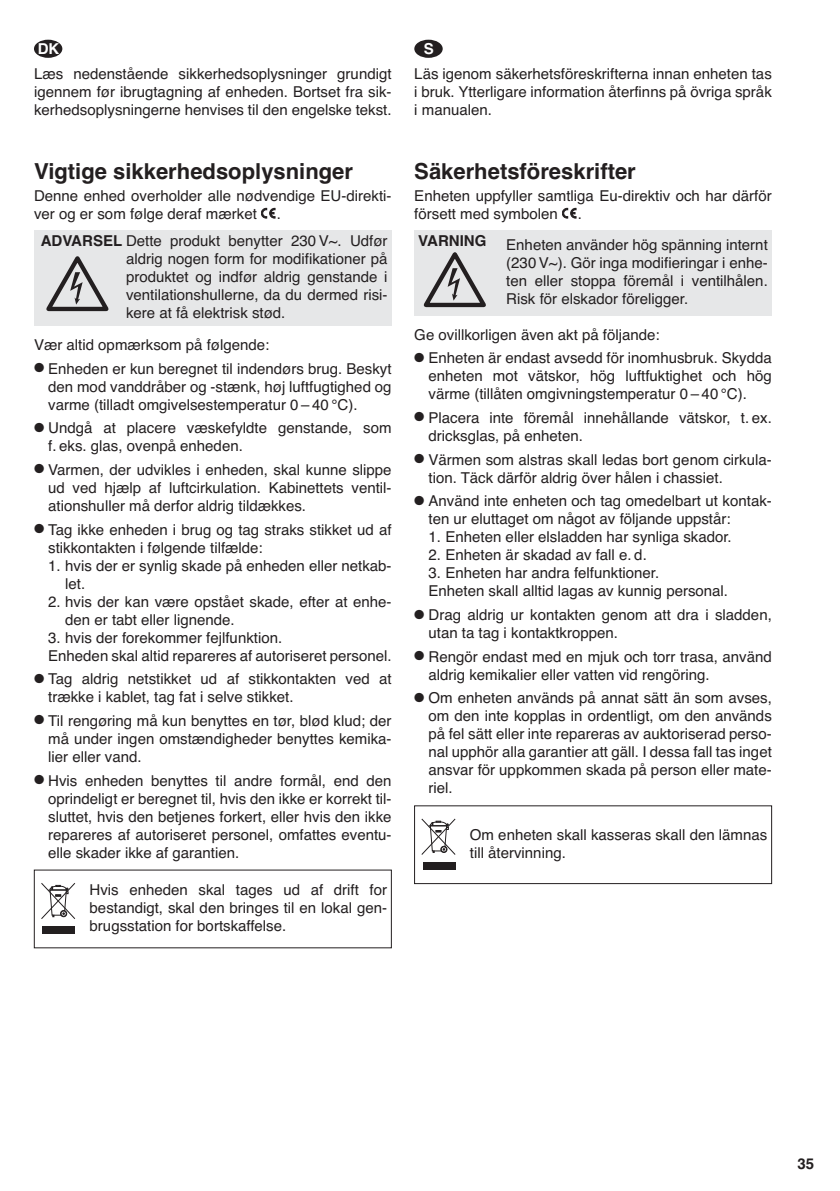
<style>
.page{position:relative;width:840px;height:1191px;background:#fff}
.page>*{position:absolute;margin:0;border:0;box-sizing:border-box;transform-origin:0 0}
.t1{font:700 22px "Helvetica";color:#231f20}
.t2{font:15px/18px "Helvetica";color:#231f20}
.t3{font:700 15px "Helvetica";color:#231f20}
.t4{font:700 15px "Helvetica";color:#fff}
.s1{font-weight:700}
</style>
<div class="page">
<svg style="left:41px;top:883px;width:35px;height:36px"></svg>
<div style="left:43px;top:926px;width:32px;height:7px;background:#231f20"></div>
<div style="left:34px;top:231px;width:357px;height:95px;background:#e6e7e8"></div>
<svg style="left:46px;top:256px;width:63px;height:56px"></svg>
<svg style="left:261px;top:208px;width:14px;height:10px"></svg>
<div style="left:414px;top:805px;width:357px;height:79px;border:1px solid #231f20"></div>
<svg style="left:421px;top:818px;width:34px;height:37px"></svg>
<div style="left:422px;top:862px;width:33px;height:7px;background:#231f20"></div>
<div style="left:414px;top:231px;width:357px;height:85px;background:#e6e7e8"></div>
<svg style="left:423px;top:252px;width:63px;height:56px"></svg>
<svg style="left:562px;top:208px;width:14px;height:10px"></svg>
<div style="left:34px;top:40px;width:28px;height:18px;background:#231f20;border-radius:50%"></div>
<div style="left:414px;top:40px;width:28px;height:18px;background:#231f20;border-radius:50%"></div>
<p class="t4" style="left:38px;top:43px;width:23px">DK</p>
<p class="t4" style="left:423px;top:43px;width:12px">S</p>
<p class="t2" style="left:34px;top:66px;width:359px;text-align:justify">Læs nedenstående sikkerhedsoplysninger grundigt igennem før ibrugtagning af enheden. Bortset fra sik&shy;kerhedsoplysningerne henvises til den engelske tekst.</p>
<h1 class="t1" style="left:34px;top:163px;width:320px">Vigtige sikkerhedsoplysninger</h1>
<p class="t2" style="left:34px;top:188px;width:359px">Denne enhed overholder alle nødvendige EU-direkti&shy;ver og er som følge deraf mærket</p>
<p class="t2" style="left:277px;top:206px;width:6px">.</p>
<p class="t2" style="left:126px;top:233px;width:263px;text-align:justify;text-indent:-85px"><span class="s1">ADVARSEL</span> Dette produkt benytter 230 V~. Udfør aldrig nogen form for modifikationer på produktet og indfør aldrig genstande i ventilationshullerne, da du dermed risi&shy;kere at få elektrisk stød.</p>
<p class="t2" style="left:34px;top:337px;width:237px">Vær altid opmærksom på følgende:</p>
<p class="t2" style="left:48px;top:361px;width:344px;text-align:justify;text-indent:-14px">● Enheden er kun beregnet til indendørs brug. Beskyt den mod vanddråber og -stænk, høj luftfugtighed og varme (tilladt omgivelsestemperatur 0 – 40 °C).</p>
<p class="t2" style="left:48px;top:420px;width:344px;text-indent:-14px">● Undgå at placere væskefyldte genstande, som f. eks. glas, ovenpå enheden.</p>
<p class="t2" style="left:48px;top:462px;width:344px;text-align:justify;text-indent:-14px">● Varmen, der udvikles i enheden, skal kunne slippe ud ved hjælp af luftcirkulation. Kabinettets ventil&shy;ationshuller må derfor aldrig tildækkes.</p>
<p class="t2" style="left:48px;top:522px;width:344px;text-indent:-14px">● Tag ikke enheden i brug og tag straks stikket ud af stikkontakten i følgende tilfælde:</p>
<p class="t2" style="left:65px;top:558px;width:327px;text-indent:-17px">1. hvis der er synlig skade på enheden eller netkab&shy;let.</p>
<p class="t2" style="left:65px;top:594px;width:327px;text-indent:-17px">2. hvis der kan være opstået skade, efter at enhe&shy;den er tabt eller lignende.</p>
<p class="t2" style="left:48px;top:630px;width:344px">3. hvis der forekommer fejlfunktion.<br>Enheden skal altid repareres af autoriseret personel.</p>
<p class="t2" style="left:48px;top:671px;width:344px;text-indent:-14px">● Tag aldrig netstikket ud af stikkontakten ved at trække i kablet, tag fat i selve stikket.</p>
<p class="t2" style="left:48px;top:713px;width:344px;text-align:justify;text-indent:-14px">● Til rengøring må kun benyttes en tør, blød klud; der må under ingen omstændigheder benyttes kemika&shy;lier eller vand.</p>
<p class="t2" style="left:48px;top:773px;width:344px;text-align:justify;text-indent:-14px">● Hvis enheden benyttes til andre formål, end den oprindeligt er beregnet til, hvis den ikke er korrekt til&shy;sluttet, hvis den betjenes forkert, eller hvis den ikke repareres af autoriseret personel, omfattes eventu&shy;elle skader ikke af garantien.</p>
<p class="t2" style="left:90px;top:882px;width:299px;text-align:justify">Hvis enheden skal tages ud af drift for bestandigt, skal den bringes til en lokal gen&shy;brugsstation for bortskaffelse.</p>
<p class="t2" style="left:414px;top:66px;width:359px;text-align:justify">Läs igenom säkerhetsföreskrifterna innan enheten tas i bruk. Ytterligare information återfinns på övriga språk i manualen.</p>
<h1 class="t1" style="left:414px;top:163px;width:223px">Säkerhetsföreskrifter</h1>
<p class="t2" style="left:414px;top:188px;width:359px">Enheten uppfyller samtliga Eu-direktiv och har därför försett med symbolen</p>
<p class="t2" style="left:577px;top:206px;width:6px">.</p>
<p class="t3" style="left:418px;top:235px;width:70px">VARNING</p>
<p class="t2" style="left:506px;top:237px;width:263px;text-align:justify">Enheten använder hög spänning internt (230 V~). Gör inga modifieringar i enhe&shy;ten eller stoppa föremål i ventilhålen.<br>Risk för elskador föreligger.</p>
<p class="t2" style="left:414px;top:327px;width:247px">Ge ovillkorligen även akt på följande:</p>
<p class="t2" style="left:428px;top:350px;width:344px;text-align:justify;text-indent:-14px">● Enheten är endast avsedd för inomhusbruk. Skyd da enheten mot vätskor, hög luftfuktighet och hög värme (tillåten omgivningstemperatur 0 – 40 °C).</p>
<p class="t2" style="left:428px;top:410px;width:344px;text-indent:-14px">● Placera inte föremål innehållande vätskor, t. ex. dricksglas, på enheten.</p>
<p class="t2" style="left:428px;top:452px;width:344px;text-indent:-14px">● Värmen som alstras skall ledas bort genom cirkula&shy;tion. Täck därför aldrig över hålen i chassiet.</p>
<p class="t2" style="left:428px;top:493px;width:344px;text-indent:-14px">● Använd inte enheten och tag omedelbart ut kontak&shy;ten ur eluttaget om något av följande uppstår:</p>
<p class="t2" style="left:428px;top:529px;width:304px">1. Enheten eller elsladden har synliga skador.</p>
<p class="t2" style="left:428px;top:547px;width:220px">2. Enheten är skadad av fall e. d.</p>
<p class="t2" style="left:428px;top:565px;width:301px">3. Enheten har andra felfunktioner.<br>Enheten skall alltid lagas av kunnig personal.</p>
<p class="t2" style="left:428px;top:607px;width:344px;text-indent:-14px">● Drag aldrig ur kontakten genom att dra i sladden, utan ta tag i kontaktkroppen.</p>
<p class="t2" style="left:428px;top:649px;width:344px;text-indent:-14px">● Rengör endast med en mjuk och torr trasa, an vänd aldrig kemikalier eller vatten vid rengöring.</p>
<p class="t2" style="left:428px;top:690px;width:344px;text-align:justify;text-indent:-14px">● Om enheten används på annat sätt än som avses, om den inte kopplas in ordentligt, om den används på fel sätt eller inte repareras av auktoriserad perso&shy;nal upphör alla garantier att gäll. I dessa fall tas inget ansvar för uppkommen skada på person eller mate&shy;riel.</p>
<p class="t2" style="left:469px;top:827px;width:299px">Om enheten skall kasseras skall den lämnas till återvinning.</p>
<p class="t3" style="left:797px;top:1157px;width:18px">35</p>
</div>
